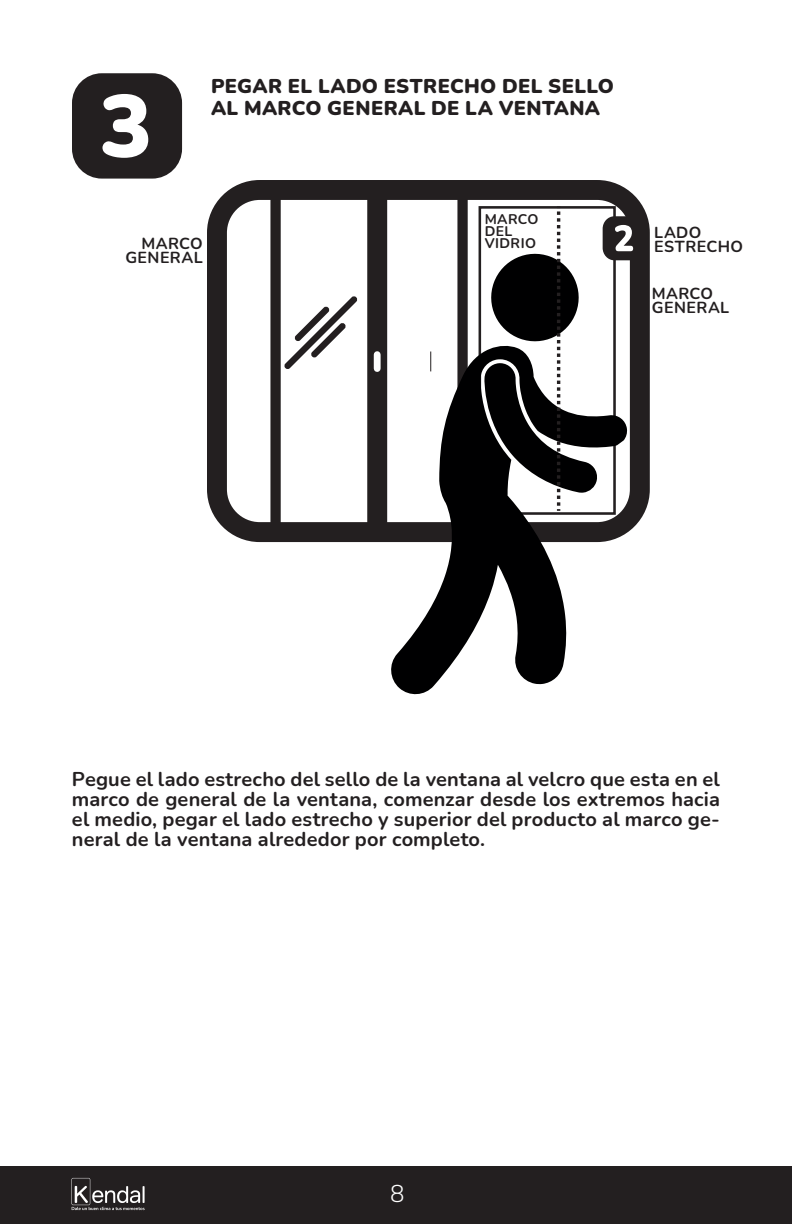
<style>
.page{position:relative;width:792px;height:1224px;background:#fff}
.page>*{position:absolute;margin:0;border:0;box-sizing:border-box;transform-origin:0 0}
.t1{font:300 24px "Nunito";color:#fff}
.t2{font:700 20px/20px "Nunito";letter-spacing:.01em;color:#231f20;text-align:justify}
.t3{font:900 20px/22px "Nunito";letter-spacing:.015em;color:#231f20}
.t4{font:700 16px/14px "Nunito";letter-spacing:.025em;color:#231f20}
.t5{font:700 14px/12px "Nunito";letter-spacing:.03em;color:#231f20}
</style>
<div class="page">
<div style="left:0;top:1166px;width:792px;height:58px;background:#231f20"></div>
<svg style="left:71px;top:1178px;width:74px;height:32px"></svg>
<div style="left:479px;top:206px;width:137px;height:309px;border:3px solid #231f20"></div>
<div style="left:207px;top:180px;width:443px;height:362px;border:20px solid #231f20;border-radius:43px"></div>
<svg style="left:284px;top:296px;width:74px;height:73px"></svg>
<div style="left:367px;top:194px;width:20px;height:335px;background:#231f20"></div>
<div style="left:374px;top:355px;width:7px;height:14px;background:#fff"></div>
<div style="left:457px;top:194px;width:11px;height:335px;background:#231f20"></div>
<svg style="left:388px;top:342px;width:239px;height:353px"></svg>
<svg style="left:484px;top:206px;width:114px;height:305px"></svg>
<div style="left:270px;top:195px;width:11px;height:335px;background:#231f20"></div>
<div style="left:72px;top:73px;width:110px;height:106px;background:#231f20;border-radius:30px"></div>
<svg style="left:102px;top:94px;width:46px;height:64px"></svg>
<div style="left:603px;top:216px;width:43px;height:44px;background:#231f20;border-radius:12px"></div>
<svg style="left:615px;top:225px;width:18px;height:26px"></svg>
<p class="t3" style="left:211px;top:75px;width:404px">PEGAR EL LADO ESTRECHO DEL SELLO<br>AL MARCO GENERAL DE LA VENTANA</p>
<p class="t5" style="left:485px;top:212px;width:55px">MARCO<br>DEL</p>
<p class="t4" style="left:142px;top:235px;width:63px">MARCO</p>
<p class="t5" style="left:485px;top:236px;width:53px">VIDRIO</p>
<p class="t4" style="left:125px;top:249px;width:79px">GENERAL</p>
<p class="t4" style="left:654px;top:225px;width:90px">LADO<br>ESTRECHO</p>
<p class="t4" style="left:652px;top:286px;width:79px">MARCO<br>GENERAL</p>
<p class="t2" style="left:72px;top:768px;width:650px">Pegue el lado estrecho del sello de la ventana al velcro que esta en el marco de general de la ventana, comenzar desde los extremos hacia el medio, pegar el lado estrecho y superior del producto al marco ge&shy;neral de la ventana alrededor por completo.</p>
<p class="t1" style="left:390px;top:1177px;width:16px">8</p>
</div>
